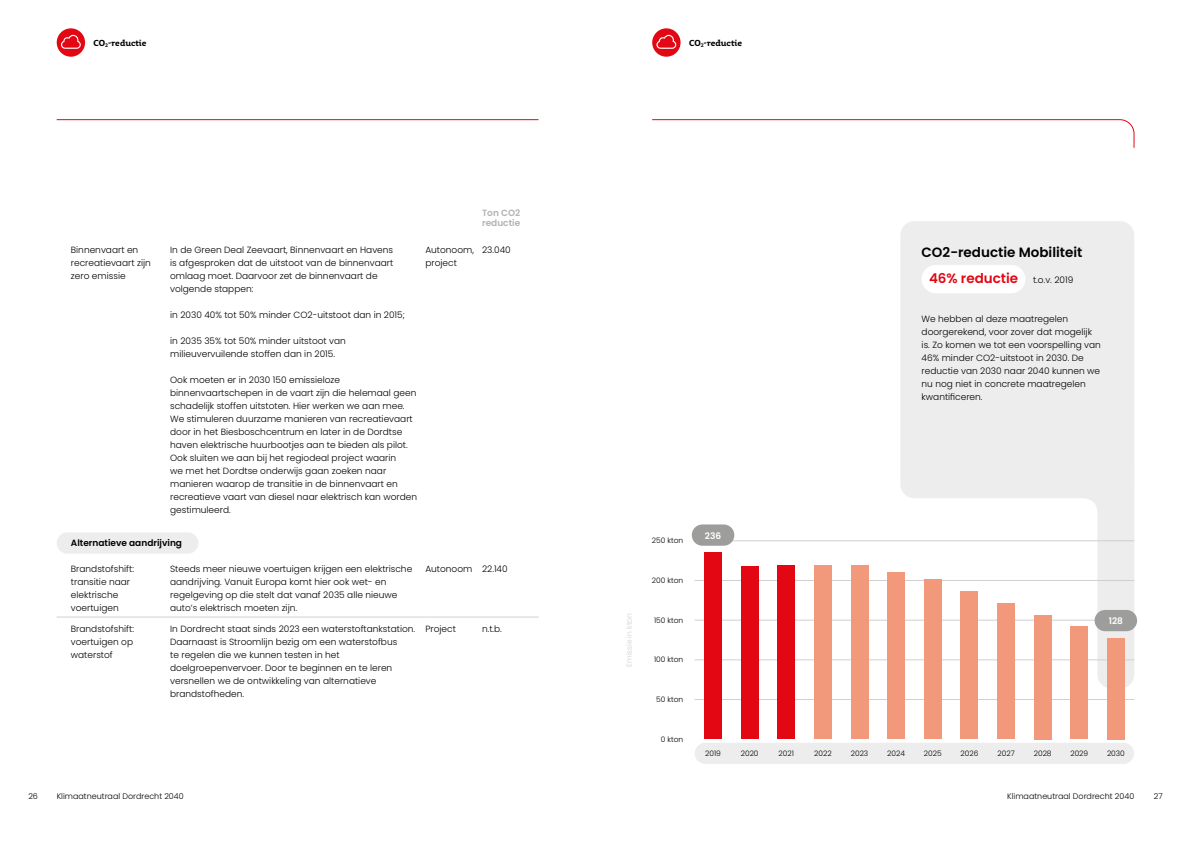
<style>
.page{position:relative;width:1191px;height:842px;background:#fff}
.page>*{position:absolute;margin:0;border:0;box-sizing:border-box;transform-origin:0 0}
.t1{font:600 13.5px "Poppins";color:#000}
.t2{font:600 13.5px "Poppins";color:#e30613}
.t3{font:300 9px/13px "Poppins";color:#000}
.t4{font:600 9px "Poppins";color:#000}
.t5{font:600 9px "Poppins";color:#b3b2b2}
.t6{font:600 9px "Poppins";color:#fff}
.t7{font:700 8.5px "Fresco Inf Sans";color:#000}
.t8{font:300 8px "Poppins";color:#000}
.t9{font:300 7.5px "Poppins";color:#000}
.t10{font:300 7.5px "Poppins";color:#d0d0d0}
.s1{font-weight:300;font-size:9px;color:#000}
</style>
<div class="page">
<svg style="left:652px;top:119px;width:482px;height:29px"></svg>
<hr style="left:57px;top:119px;width:481px;height:1px;background:#e30613">
<div style="left:57px;top:532px;width:141px;height:22px;background:#ededed;border-radius:11px"></div>
<hr style="left:57px;top:617px;width:113px;height:1px;background:#d0d0d0">
<hr style="left:170px;top:617px;width:255px;height:1px;background:#d0d0d0">
<hr style="left:425px;top:617px;width:57px;height:1px;background:#d0d0d0">
<hr style="left:482px;top:617px;width:57px;height:1px;background:#d0d0d0">
<div style="left:900px;top:221px;width:234px;height:277px;background:#ededed;border-radius:14px"></div>
<div style="left:1097px;top:456px;width:37px;height:233px;background:#ededed;border-radius:14px"></div>
<div style="left:694px;top:743px;width:440px;height:21px;background:#ededed;border-radius:11px"></div>
<hr style="left:694px;top:699px;width:440px;height:1px;background:#d0d0d0">
<hr style="left:694px;top:660px;width:440px;height:1px;background:#d0d0d0">
<hr style="left:694px;top:620px;width:440px;height:1px;background:#d0d0d0">
<hr style="left:694px;top:580px;width:440px;height:1px;background:#d0d0d0">
<hr style="left:694px;top:540px;width:440px;height:1px;background:#d0d0d0">
<div style="left:704px;top:553px;width:17px;height:186px;background:#e30613"></div>
<div style="left:778px;top:565px;width:17px;height:174px;background:#e30613"></div>
<div style="left:851px;top:565px;width:17px;height:174px;background:#f3997b"></div>
<div style="left:924px;top:579px;width:17px;height:160px;background:#f3997b"></div>
<div style="left:997px;top:604px;width:17px;height:135px;background:#f3997b"></div>
<div style="left:1070px;top:627px;width:17px;height:112px;background:#f3997b"></div>
<div style="left:741px;top:566px;width:17px;height:173px;background:#e30613"></div>
<div style="left:814px;top:565px;width:17px;height:174px;background:#f3997b"></div>
<div style="left:887px;top:572px;width:17px;height:167px;background:#f3997b"></div>
<div style="left:961px;top:591px;width:17px;height:148px;background:#f3997b"></div>
<div style="left:1034px;top:615px;width:17px;height:124px;background:#f3997b"></div>
<div style="left:1107px;top:638px;width:17px;height:101px;background:#f3997b"></div>
<div style="left:1083px;top:484px;width:28px;height:28px;background:linear-gradient(to right,#f6f6f6,#ebebeb);border-radius:50%"></div>
<div style="left:57px;top:28px;width:28px;height:29px;background:#e30613;border-radius:50%"></div>
<svg style="left:61px;top:35px;width:20px;height:14px"></svg>
<div style="left:652px;top:28px;width:28px;height:29px;background:#e30613;border-radius:50%"></div>
<svg style="left:656px;top:35px;width:20px;height:14px"></svg>
<div style="left:921px;top:265px;width:104px;height:28px;background:#fff;border-radius:14px"></div>
<div style="left:692px;top:524px;width:42px;height:22px;background:#9d9d9c;border-radius:11px"></div>
<div style="left:1094px;top:610px;width:43px;height:21px;background:#9d9d9c;border-radius:11px"></div>
<p class="t7" style="left:94px;top:37px;width:54px">CO<sub>2</sub>-reductie</p>
<p class="t7" style="left:689px;top:37px;width:54px">CO<sub>2</sub>-reductie</p>
<p class="t3" style="left:71px;top:243px;width:82px">Binnenvaart en recreatievaart zijn zero emissie</p>
<p class="t3" style="left:170px;top:243px;width:225px">In de Green Deal Zeevaart, Binnenvaart en Havens is afgesproken dat de uitstoot van de binnenvaart omlaag moet. Daarvoor zet de binnenvaart de volgende stappen:</p>
<p class="t3" style="left:170px;top:308px;width:236px">in 2030 40% tot 50% minder CO2-uitstoot dan in 2015;</p>
<p class="t3" style="left:170px;top:334px;width:177px">in 2035 35% tot 50% minder uitstoot van milieuvervuilende stoffen dan in 2015.</p>
<p class="t3" style="left:170px;top:373px;width:249px">Ook moeten er in 2030 150 emissieloze binnenvaartschepen in de vaart zijn die helemaal geen schadelijk stoffen uitstoten. Hier werken we aan mee.<br>We stimuleren duurzame manieren van recreatievaart door in het Biesboschcentrum en later in de Dordtse haven elektrische huurbootjes aan te bieden als pilot.<br>Ook sluiten we aan bij het regiodeal project waarin<br>we met het Dordtse onderwijs gaan zoeken naar manieren waarop de transitie in de binnenvaart en recreatieve vaart van diesel naar elektrisch kan worden gestimuleerd.</p>
<p class="t5" style="left:482px;top:207px;width:40px">Ton CO2</p>
<p class="t5" style="left:482px;top:218px;width:40px">reductie</p>
<p class="t3" style="left:425px;top:243px;width:50px">Autonoom, project</p>
<p class="t3" style="left:482px;top:243px;width:30px">23.040</p>
<p class="t4" style="left:71px;top:538px;width:113px">Alternatieve aandrijving</p>
<p class="t3" style="left:71px;top:563px;width:65px">Brandstofshift: transitie naar elektrische voertuigen</p>
<p class="t3" style="left:170px;top:563px;width:244px">Steeds meer nieuwe voertuigen krijgen een elektrische aandrijving. Vanuit Europa komt hier ook wet- en regelgeving op die stelt dat vanaf 2035 alle nieuwe auto’s elektrisch moeten zijn.</p>
<p class="t3" style="left:425px;top:563px;width:48px">Autonoom</p>
<p class="t3" style="left:482px;top:563px;width:27px">22.140</p>
<p class="t3" style="left:71px;top:622px;width:65px;text-align:justify">Brandstofshift: voertuigen op waterstof</p>
<p class="t3" style="left:170px;top:622px;width:246px">In Dordrecht staat sinds 2023 een waterstoftankstation.<br>Daarnaast is Stroomlijn bezig om een waterstofbus<br>te regelen die we kunnen testen in het doelgroepenvervoer. Door te beginnen en te leren versnellen we de ontwikkeling van alternatieve brandstofheden.</p>
<p class="t3" style="left:425px;top:622px;width:32px">Project</p>
<p class="t3" style="left:482px;top:622px;width:21px">n.t.b.</p>
<p class="t1" style="left:921px;top:244px;width:162px">CO2-reductie Mobiliteit</p>
<p class="t2" style="left:929px;top:270px;width:146px">46% reductie <span class="s1">t.o.v. 2019</span></p>
<p class="t3" style="left:921px;top:312px;width:181px">We hebben al deze maatregelen doorgerekend, voor zover dat mogelijk is. Zo komen we tot een voorspelling van 46% minder CO2-uitstoot in 2030. De reductie van 2030 naar 2040 kunnen we nu nog niet in concrete maatregelen kwantificeren.</p>
<p class="t10" style="left:625px;top:667px;width:55px;rotate:-90deg">Emissie in kton</p>
<p class="t9" style="left:652px;top:536px;width:33px">250 kton</p>
<p class="t9" style="left:652px;top:576px;width:33px">200 kton</p>
<p class="t9" style="left:654px;top:616px;width:31px">150 kton</p>
<p class="t9" style="left:654px;top:655px;width:31px">100 kton</p>
<p class="t9" style="left:656px;top:695px;width:29px">50 kton</p>
<p class="t9" style="left:661px;top:735px;width:24px">0 kton</p>
<p class="t6" style="left:705px;top:530px;width:18px">236</p>
<p class="t6" style="left:1108px;top:616px;width:16px">128</p>
<p class="t9" style="left:705px;top:749px;width:17px">2019</p>
<p class="t9" style="left:740px;top:749px;width:19px">2020</p>
<p class="t9" style="left:778px;top:749px;width:17px">2021</p>
<p class="t9" style="left:814px;top:749px;width:19px">2022</p>
<p class="t9" style="left:850px;top:749px;width:19px">2023</p>
<p class="t9" style="left:887px;top:749px;width:19px">2024</p>
<p class="t9" style="left:924px;top:749px;width:19px">2025</p>
<p class="t9" style="left:960px;top:749px;width:19px">2026</p>
<p class="t9" style="left:997px;top:749px;width:19px">2027</p>
<p class="t9" style="left:1033px;top:749px;width:19px">2028</p>
<p class="t9" style="left:1070px;top:749px;width:19px">2029</p>
<p class="t9" style="left:1107px;top:749px;width:19px">2030</p>
<p class="t8" style="left:28px;top:792px;width:11px">26</p>
<p class="t8" style="left:57px;top:792px;width:128px">Klimaatneutraal Dordrecht 2040</p>
<p class="t8" style="left:1007px;top:792px;width:128px">Klimaatneutraal Dordrecht 2040</p>
<p class="t8" style="left:1153px;top:792px;width:10px">27</p>
</div>
